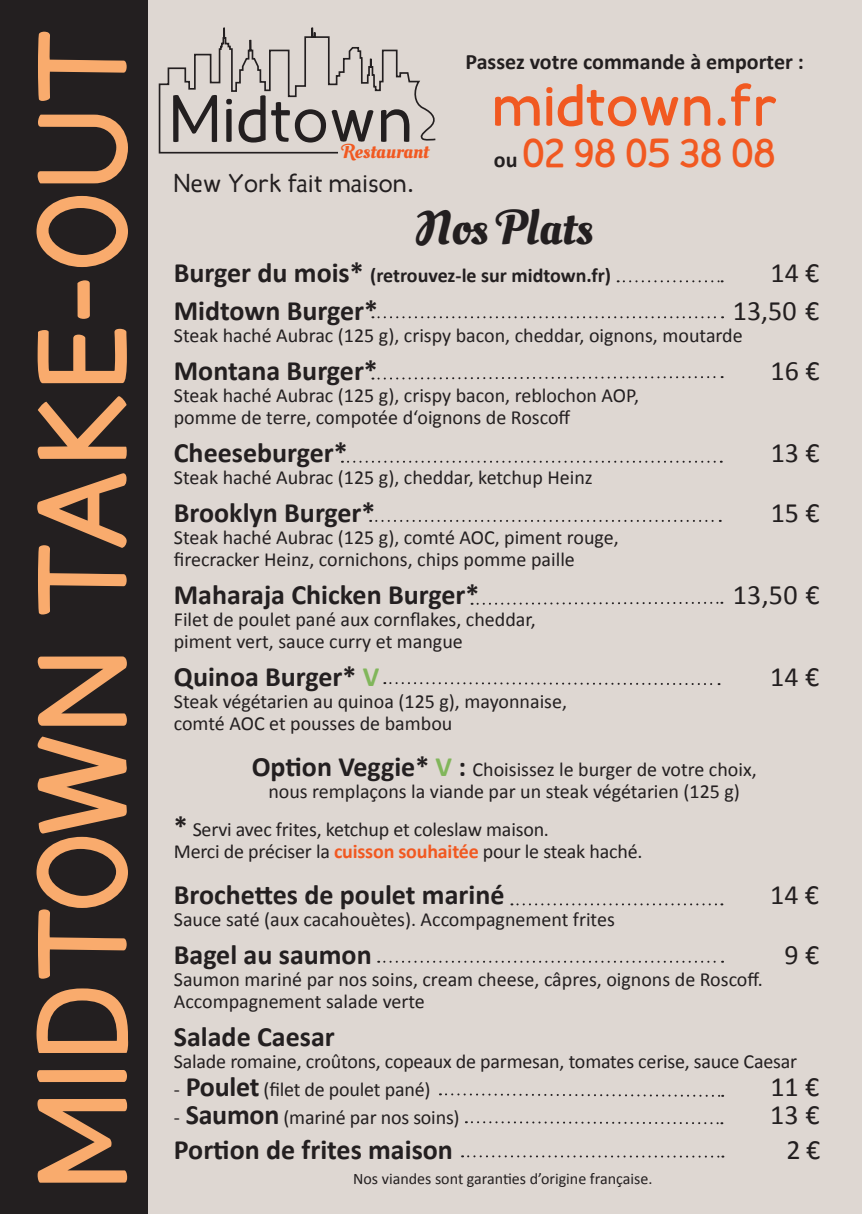
<style>
.page{position:relative;width:862px;height:1214px;background:#fff}
.page>*{position:absolute;margin:0;border:0;box-sizing:border-box;transform-origin:0 0}
.t1{font:700 123px "Candela";letter-spacing:.02em;color:#f9ab6d}
.t2{font:66.4px "Candela";color:#231f20}
.t3{font:700 58px "Candela";letter-spacing:.01em;color:#f15921}
.t4{font:48px "Oleo Script Swash Caps";color:#231f20}
.t5{font:700 40px "Candela";letter-spacing:-.005em;color:#f15921}
.t6{font:700 28px "Calibri";color:#231f20}
.t7{font:28px "Calibri";color:#231f20}
.t8{font:26px "Candela";color:#231f20}
.t9{font:700 22px "Calibri";color:#231f20}
.t10{font:20px/22px "Calibri";color:#231f20}
.t11{font:700 20px "Calibri";color:#231f20}
.t12{font:19.8px "Oleo Script Swash Caps";color:#f15921}
.t13{font:16px "Calibri";color:#231f20}
.s1{font-family:"Calibri";font-size:22px;color:#231f20}
.s2{font-size:28px}
.s3{color:#81b65b}
.s4{font-weight:700;font-size:28px}
.s5{font-weight:700;font-size:28px;color:#81b65b}
.s6{font-weight:700;color:#f15921}
</style>
<div class="page">
<div style="left:88px;top:0;width:774px;height:1213px;background:#ded7d2"></div>
<div style="left:0;top:0;width:147px;height:1213px;background:#231f20"></div>
<svg style="left:624px;top:280px;width:98px;height:2px"></svg>
<svg style="left:372px;top:376px;width:350px;height:4px"></svg>
<svg style="left:372px;top:316px;width:351px;height:2px"></svg>
<svg style="left:342px;top:460px;width:380px;height:2px"></svg>
<svg style="left:370px;top:520px;width:351px;height:2px"></svg>
<svg style="left:471px;top:601px;width:251px;height:4px"></svg>
<svg style="left:511px;top:903px;width:211px;height:2px"></svg>
<svg style="left:378px;top:960px;width:345px;height:2px"></svg>
<svg style="left:466px;top:1121px;width:256px;height:4px"></svg>
<svg style="left:462px;top:1155px;width:261px;height:2px"></svg>
<svg style="left:158px;top:27px;width:278px;height:127px"></svg>
<svg style="left:440px;top:1093px;width:283px;height:4px"></svg>
<svg style="left:384px;top:682px;width:335px;height:4px"></svg>
<h1 class="t1" style="left:2px;top:1188px;width:1159px;rotate:-90deg">MIDTOWN TAKE-OUT</h1>
<p class="t9" style="left:465px;top:48px;width:340px">Passez votre commande à emporter :</p>
<h3 class="t3" style="left:493px;top:67px;width:285px">midtown.fr</h3>
<h2 class="t2" style="left:169px;top:76px;width:245px">Midtown</h2>
<p class="t12" style="left:342px;top:140px;width:89px">Restaurant</p>
<h3 class="t5" style="left:494px;top:127px;width:283px"><span class="s1">ou</span> 02 98 05 38 08</h3>
<h3 class="t8" style="left:173px;top:166px;width:242px">New York fait maison.</h3>
<h3 class="t4" style="left:415px;top:199px;width:180px">Nos Plats</h3>
<p class="t11" style="left:174px;top:263px;width:439px"><span class="s2">Burger du mois*</span> (retrouvez-le sur midtown.fr)</p>
<h3 class="t7" style="left:770px;top:255px;width:50px">14 €</h3>
<h3 class="t6" style="left:174px;top:293px;width:206px">Midtown Burger*</h3>
<h3 class="t7" style="left:733px;top:293px;width:88px">13,50 €</h3>
<p class="t10" style="left:174px;top:323px;width:570px">Steak haché Aubrac (125 g), crispy bacon, cheddar, oignons, moutarde</p>
<h3 class="t6" style="left:174px;top:353px;width:206px">Montana Burger*</h3>
<h3 class="t7" style="left:770px;top:353px;width:50px">16 €</h3>
<p class="t10" style="left:174px;top:383px;width:467px">Steak haché Aubrac (125 g), crispy bacon, reblochon AOP, pomme de terre, compotée d‘oignons de Roscoff</p>
<h3 class="t6" style="left:174px;top:435px;width:175px">Cheeseburger*</h3>
<h3 class="t7" style="left:771px;top:435px;width:50px">13 €</h3>
<p class="t10" style="left:174px;top:465px;width:420px">Steak haché Aubrac (125 g), cheddar, ketchup Heinz</p>
<h3 class="t6" style="left:174px;top:495px;width:203px">Brooklyn Burger*</h3>
<h3 class="t7" style="left:771px;top:495px;width:50px">15 €</h3>
<p class="t10" style="left:174px;top:525px;width:446px">Steak haché Aubrac (125 g), comté AOC, piment rouge, firecracker Heinz, cornichons, chips pomme paille</p>
<h3 class="t6" style="left:174px;top:577px;width:307px">Maharaja Chicken Burger*</h3>
<h3 class="t7" style="left:733px;top:577px;width:88px">13,50 €</h3>
<p class="t10" style="left:174px;top:607px;width:363px">Filet de poulet pané aux cornflakes, cheddar, piment vert, sauce curry et mangue</p>
<h3 class="t6" style="left:174px;top:659px;width:207px">Quinoa Burger* <span class="s3">V</span></h3>
<h3 class="t7" style="left:770px;top:659px;width:51px">14 €</h3>
<p class="t10" style="left:174px;top:689px;width:395px">Steak végétarien au quinoa (125 g), mayonnaise, comté AOC et pousses de bambou</p>
<p class="t10" style="left:252px;top:757px;width:506px;text-align:center"><span class="s4">Option Veggie*</span> <span class="s5">V</span> <span class="s4">:</span> Choisissez le burger de votre choix, nous remplaçons la viande par un steak végétarien (125 g)</p>
<p class="t10" style="left:174px;top:817px;width:470px"><span class="s4">*</span> Servi avec frites, ketchup et coleslaw maison.<br>Merci de préciser la <span class="s6">cuisson souhaitée</span> pour le steak haché.</p>
<h3 class="t6" style="left:174px;top:877px;width:332px">Brochettes de poulet mariné</h3>
<h3 class="t7" style="left:770px;top:877px;width:50px">14 €</h3>
<p class="t10" style="left:174px;top:907px;width:442px">Sauce saté (aux cacahouètes). Accompagnement frites</p>
<h3 class="t6" style="left:174px;top:937px;width:199px">Bagel au saumon</h3>
<h3 class="t7" style="left:784px;top:937px;width:36px">9 €</h3>
<p class="t10" style="left:174px;top:967px;width:590px">Saumon mariné par nos soins, cream cheese, câpres, oignons de Roscoff.<br>Accompagnement salade verte</p>
<h3 class="t6" style="left:174px;top:1019px;width:162px">Salade Caesar</h3>
<p class="t10" style="left:174px;top:1049px;width:625px">Salade romaine, croûtons, copeaux de parmesan, tomates cerise, sauce Caesar</p>
<p class="t10" style="left:174px;top:1077px;width:258px">- <span class="s4">Poulet</span> (filet de poulet pané)</p>
<h3 class="t7" style="left:770px;top:1069px;width:50px">11 €</h3>
<p class="t10" style="left:174px;top:1105px;width:287px">- <span class="s4">Saumon</span> (mariné par nos soins)</p>
<h3 class="t7" style="left:770px;top:1097px;width:51px">13 €</h3>
<h3 class="t6" style="left:174px;top:1131px;width:281px">Portion de frites maison</h3>
<h3 class="t7" style="left:786px;top:1131px;width:35px">2€</h3>
<p class="t13" style="left:353px;top:1168px;width:301px">Nos viandes sont garanties d’origine française.</p>
</div>
